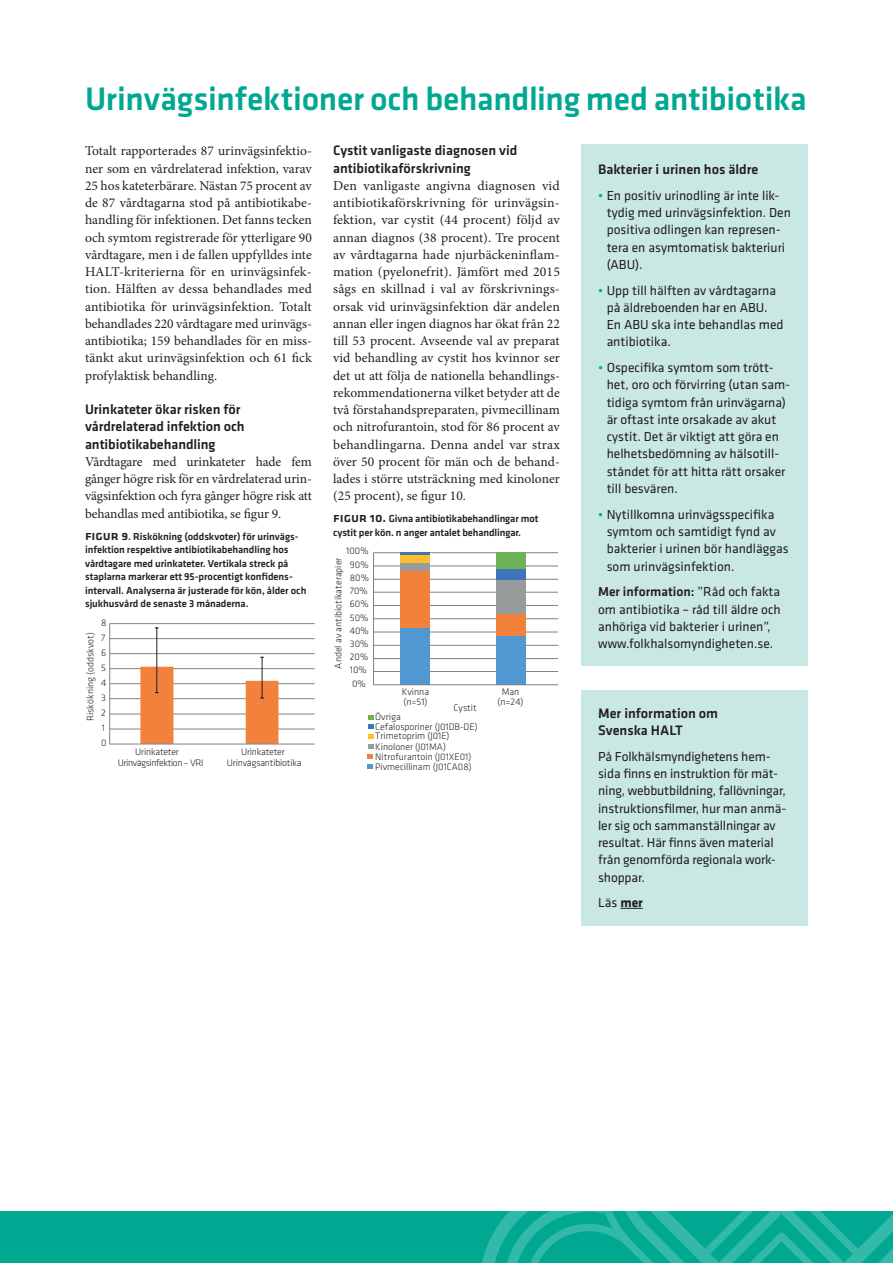
<style>
.page{position:relative;width:893px;height:1263px;background:#fff}
.page>*{position:absolute;margin:0;border:0;box-sizing:border-box;transform-origin:0 0}
.Rub1{font:500 33.75px "Klavika";letter-spacing:-.005em;color:#00a892}
.Rub3{font:500 14.25px/17.2px "Klavika";letter-spacing:-.005em;color:#231f20}
.Rub3-2{font:500 14.25px "Klavika Basic";color:#231f20}
.Bröd{font:13.5px/17.2px "Minion Pro";color:#231f20;text-align:justify}
.Inforutabröd{font:13.5px/17.2px "Klavika";color:#231f20}
.Klavika_light_bröd{font:13.5px/17.2px "Klavika";letter-spacing:-.01em;color:#231f20}
.Rub3-3{font:13.5px "Klavika";color:#231f20}
.Inledning_tabell{font:500 10.5px/13.5px "Klavika";letter-spacing:-.005em;color:#231f20}
.t1{font:300 9.75px/9.9px "Klavika";color:#231f20}
.t2{font:300 9.75px "Klavika";letter-spacing:-.02em;color:#231f20}
.t3{font:300 9.75px "Klavika";letter-spacing:-.04em;color:#231f20}
.s1{font-size:13.5px}
.s2{color:#00a892}
.s3{font-weight:500}
.s4{font-weight:700}
</style>
<div class="page">
<div style="left:0;top:1211px;width:893px;height:52px;background:#00a892"></div>
<svg style="left:482px;top:1211px;width:411px;height:52px"></svg>
<div style="left:581px;top:144px;width:227px;height:522px;background:#cae8e3"></div>
<hr style="left:110px;top:729px;width:205px;height:1px;background:#808285">
<hr style="left:110px;top:714px;width:205px;height:1px;background:#808285">
<hr style="left:110px;top:698px;width:205px;height:1px;background:#808285">
<hr style="left:110px;top:683px;width:205px;height:1px;background:#808285">
<hr style="left:110px;top:668px;width:205px;height:1px;background:#808285">
<hr style="left:110px;top:653px;width:205px;height:1px;background:#808285">
<hr style="left:110px;top:638px;width:205px;height:1px;background:#808285">
<hr style="left:110px;top:623px;width:205px;height:1px;background:#808285">
<hr style="left:157px;top:628px;width:1px;height:39px;background:#231f20">
<svg style="left:140px;top:657px;width:138px;height:87px"></svg>
<hr style="left:110px;top:744px;width:205px;height:1px;background:#808285">
<hr style="left:109px;top:624px;width:1px;height:120px;background:#808285">
<hr style="left:373px;top:552px;width:185px;height:1px;background:#808285">
<hr style="left:373px;top:566px;width:185px;height:1px;background:#808285">
<hr style="left:373px;top:579px;width:185px;height:1px;background:#808285">
<hr style="left:373px;top:592px;width:185px;height:1px;background:#808285">
<hr style="left:373px;top:605px;width:185px;height:1px;background:#808285">
<hr style="left:373px;top:618px;width:185px;height:1px;background:#808285">
<hr style="left:373px;top:632px;width:185px;height:1px;background:#808285">
<hr style="left:373px;top:645px;width:185px;height:1px;background:#808285">
<hr style="left:373px;top:658px;width:185px;height:1px;background:#808285">
<hr style="left:373px;top:671px;width:185px;height:1px;background:#808285">
<div style="left:496px;top:635px;width:29px;height:50px;background:#5198d2"></div>
<div style="left:401px;top:628px;width:29px;height:57px;background:#5198d2"></div>
<div style="left:496px;top:613px;width:29px;height:22px;background:#f2813c"></div>
<div style="left:401px;top:571px;width:29px;height:57px;background:#f2813c"></div>
<div style="left:496px;top:580px;width:29px;height:33px;background:#999c9d"></div>
<div style="left:401px;top:563px;width:29px;height:8px;background:#999c9d"></div>
<div style="left:401px;top:555px;width:29px;height:8px;background:#fdbe28"></div>
<div style="left:496px;top:569px;width:29px;height:11px;background:#3f73ba"></div>
<hr style="left:401px;top:552px;width:29px;height:3px;background:#3f73ba">
<div style="left:496px;top:552px;width:29px;height:17px;background:#6eb356"></div>
<hr style="left:373px;top:684px;width:185px;height:1px;background:#808285">
<hr style="left:373px;top:553px;width:1px;height:132px;background:#808285">
<svg style="left:368px;top:754px;width:5px;height:15px"></svg>
<svg style="left:368px;top:715px;width:5px;height:33px"></svg>
<div style="left:581px;top:690px;width:227px;height:236px;background:#cae8e3"></div>
<svg style="left:620px;top:908px;width:23px;height:1px"></svg>
<p class="Rub1" style="left:85px;top:76px;width:723px">Urinvägsinfektioner och behandling med antibiotika</p>
<p class="Rub3" style="left:333px;top:142px;width:186px">Cystit vanligaste diagnosen vid antibiotikaförskrivning</p>
<p class="Bröd" style="left:333px;top:177px;width:228px">Den vanligaste angivna diagnosen vid antibiotikaförskrivning för urinvägsin&shy;fektion, var cystit (44 procent) följd av annan diagnos (38 procent). Tre procent av vårdtagarna hade njurbäckeninflam&shy;mation (pyelonefrit). Jämfört med 2015 sågs en skillnad i val av förskrivnings&shy;orsak vid urinvägsinfektion där andelen annan eller ingen diagnos har ökat från 22 till 53 procent. Avseende val av preparat vid behandling av cystit hos kvinnor ser det ut att följa de nationella behandlings&shy;rekommendationerna vilket betyder att de två förstahandspreparaten, pivmecillinam och nitrofurantoin, stod för 86 procent av behandlingarna. Denna andel var strax över 50 procent för män och de behand&shy;lades i större utsträckning med kinoloner (25 procent), se figur 10.</p>
<p class="Inledning_tabell" style="left:333px;top:512px;width:207px"><span class="s1">figur 10.</span> Givna antibiotikabehandlingar mot cystit per kön. n anger antalet behandlingar.</p>
<p class="Bröd" style="left:85px;top:142px;width:228px">Totalt rapporterades 87 urinvägsinfektio&shy;ner som en vårdrelaterad infektion, varav 25 hos kateterbärare. Nästan 75 procent av de 87 vårdtagarna stod på antibiotikabe&shy;handling för infektionen. Det fanns tecken och symtom registrerade för ytterligare 90 vårdtagare, men i de fallen uppfylldes inte HALT-kriterierna för en urinvägsinfek&shy;tion. Hälften av dessa behandlades med antibiotika för urinvägsinfektion. Totalt behandlades 220 vårdtagare med urinvägs&shy;antibiotika; 159 behandlades för en miss&shy;tänkt akut urinvägsinfektion och 61 fick profylaktisk behandling.</p>
<p class="Rub3" style="left:85px;top:400px;width:161px">Urinkateter ökar risken för vårdrelaterad infektion och antibiotikabehandling</p>
<p class="Bröd" style="left:85px;top:453px;width:228px">Vårdtagare med urinkateter hade fem gånger högre risk för en vårdrelaterad urin&shy;vägsinfektion och fyra gånger högre risk att behandlas med antibiotika, se figur 9.</p>
<p class="Inledning_tabell" style="left:85px;top:529px;width:223px"><span class="s1">figur 9</span>. Riskökning (oddskvoter) för urinvägs&shy;infektion respektive antibiotikabehandling hos vårdtagare med urinkateter. Vertikala streck på staplarna markerar ett 95-procentigt konfidens&shy;intervall. Analyserna är justerade för kön, ålder och sjukhusvård de senaste 3 månaderna.</p>
<p class="Rub3-2" style="left:598px;top:160px;width:162px">Bakterier i urinen hos äldre</p>
<p class="Inforutabröd" style="left:607px;top:186px;width:186px;text-indent:-9px"><span class="s2">•</span> En positiv urinodling är inte lik&shy;tydig med urinvägsinfektion. Den positiva odlingen kan represen&shy;tera en asymtomatisk bakteriuri (ABU).</p>
<p class="Inforutabröd" style="left:607px;top:281px;width:178px;text-indent:-9px"><span class="s2">•</span> Upp till hälften av vårdtagarna på äldreboenden har en ABU.<br>En ABU ska inte behandlas med antibiotika.</p>
<p class="Inforutabröd" style="left:607px;top:359px;width:185px;text-indent:-9px"><span class="s2">•</span> Ospecifika symtom som trött&shy;het, oro och förvirring (utan sam&shy;tidiga symtom från urinvägarna) är oftast inte orsakade av akut cystit. Det är viktigt att göra en helhetsbedömning av hälsotill&shy;ståndet för att hitta rätt orsaker till besvären.</p>
<p class="Inforutabröd" style="left:607px;top:505px;width:184px;text-indent:-9px"><span class="s2">•</span> Nytillkomna urinvägsspecifika symtom och samtidigt fynd av bakterier i urinen bör handläggas som urinvägsinfektion.</p>
<p class="Inforutabröd" style="left:598px;top:583px;width:184px"><span class="s3">Mer information:</span> ”Råd och fakta om antibiotika – råd till äldre och anhöriga vid bakterier i urinen”, www.folkhalsomyndigheten.se.</p>
<p class="t1" style="left:346px;top:546px;width:24px">100%</p>
<p class="t1" style="left:333px;top:668px;width:112px;rotate:-90deg">Andel av antibiotikaterapier</p>
<p class="t1" style="left:350px;top:559px;width:20px">90%</p>
<p class="t1" style="left:350px;top:572px;width:21px">80%</p>
<p class="t1" style="left:350px;top:586px;width:19px">70%</p>
<p class="t1" style="left:350px;top:599px;width:20px">60%</p>
<p class="t1" style="left:350px;top:612px;width:20px">50%</p>
<p class="t1" style="left:101px;top:617px;width:7px">8</p>
<p class="t1" style="left:350px;top:625px;width:21px">40%</p>
<p class="t1" style="left:85px;top:721px;width:91px;rotate:-90deg">Riskökning (oddskvot)</p>
<p class="t1" style="left:101px;top:632px;width:6px">7</p>
<p class="t1" style="left:350px;top:639px;width:20px">30%</p>
<p class="t1" style="left:101px;top:647px;width:7px">6</p>
<p class="t1" style="left:350px;top:652px;width:20px">20%</p>
<p class="t1" style="left:101px;top:662px;width:6px">5</p>
<p class="t1" style="left:350px;top:665px;width:18px">10%</p>
<p class="t1" style="left:101px;top:677px;width:7px">4</p>
<p class="t1" style="left:352px;top:678px;width:15px">0%</p>
<p class="t1" style="left:402px;top:687px;width:29px">Kvinna (n=51)</p>
<p class="t1" style="left:497px;top:687px;width:28px;text-align:center">Man (n=24)</p>
<p class="t1" style="left:454px;top:703px;width:25px">Cystit</p>
<p class="t1" style="left:101px;top:692px;width:6px">3</p>
<p class="t1" style="left:375px;top:712px;width:104px">Övriga<br>Cefalosporiner (J01DB-DE)<br>Trimetoprim (J01E)<br>Kinoloner (J01MA)<br>Nitrofurantoin (J01XE01)<br>Pivmecillinam (J01CA08)</p>
<p class="Rub3" style="left:598px;top:704px;width:122px">Mer information om<br>Svenska HALT</p>
<p class="t1" style="left:101px;top:708px;width:6px">2</p>
<p class="t1" style="left:102px;top:723px;width:5px">1</p>
<p class="t1" style="left:101px;top:738px;width:7px">0</p>
<p class="t2" style="left:135px;top:746px;width:45px">Urinkateter</p>
<p class="t2" style="left:241px;top:746px;width:45px">Urinkateter</p>
<p class="t3" style="left:118px;top:757px;width:87px">Urinvägsinfektion – VRI</p>
<p class="t2" style="left:227px;top:757px;width:76px">Urinvägsantibiotika</p>
<p class="Klavika_light_bröd" style="left:598px;top:747px;width:190px">På Folkhälsmyndighetens hem&shy;sida finns en instruktion för mät&shy;ning, webbutbildning, fallövningar, instruktionsfilmer, hur man anmä&shy;ler sig och sammanställningar av resultat. Här finns även material från genomförda regionala work&shy;shoppar.</p>
<p class="Rub3-3" style="left:598px;top:894px;width:46px">Läs <span class="s4">mer</span></p>
</div>
